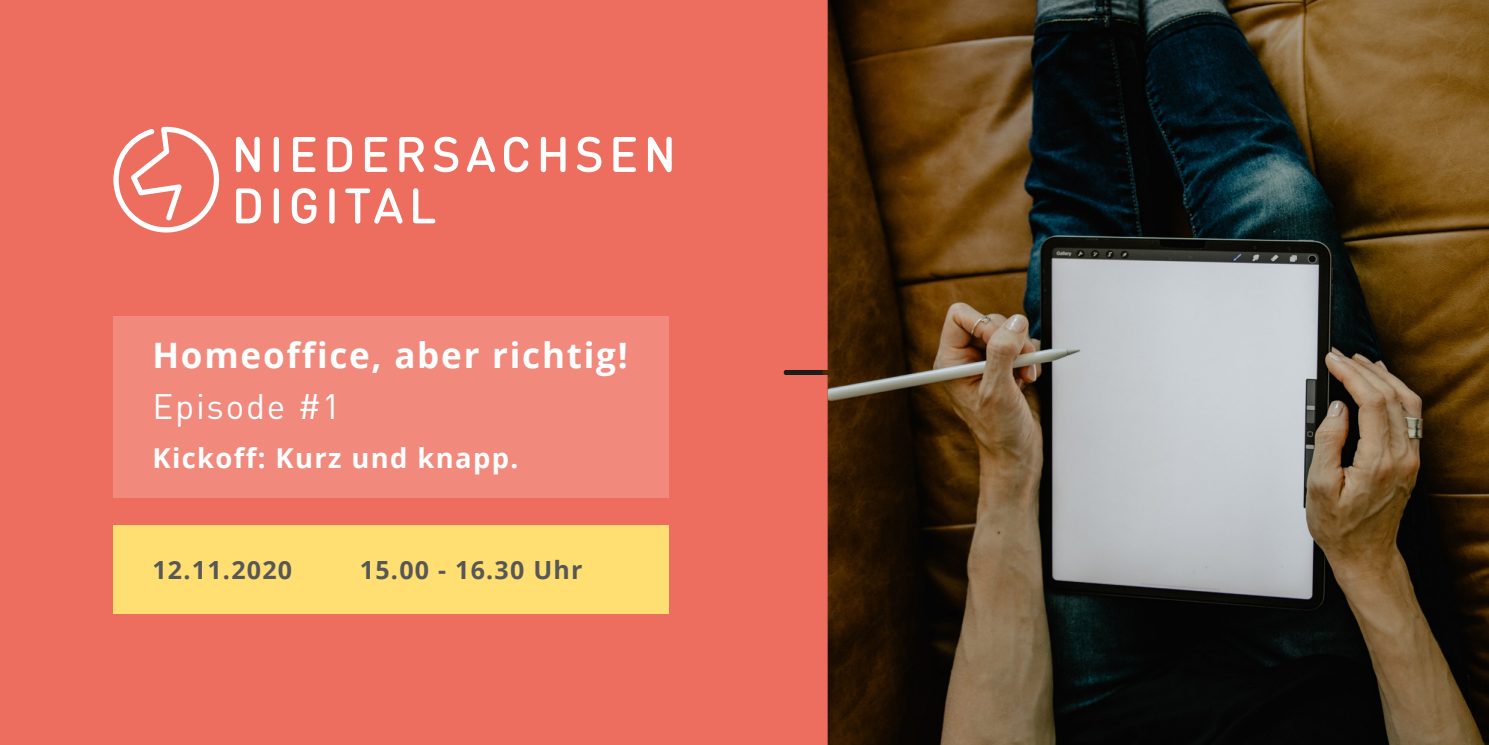
<style>
.page{position:relative;width:1489px;height:745px;background:#fff}
.page>*{position:absolute;margin:0;border:0;box-sizing:border-box;transform-origin:0 0}
.t1{font:700 35px/51.8px "Open Sans";letter-spacing:.05em;color:#fff}
.t2{font:700 27.5px "Open Sans";letter-spacing:.05em;color:#fff}
.t3{font:700 25px "Open Sans";letter-spacing:.05em;color:#575757}
.s1{font-family:"DIN Pro";font-weight:400}
</style>
<div class="page">
<div style="left:0;top:0;width:829px;height:744px;background:#ed6d5f"></div>
<svg style="left:113px;top:126px;width:107px;height:106px"></svg>
<svg style="left:236px;top:137px;width:24px;height:35px"></svg>
<svg style="left:648px;top:137px;width:23px;height:35px"></svg>
<svg style="left:274px;top:137px;width:5px;height:35px"></svg>
<svg style="left:293px;top:137px;width:22px;height:35px"></svg>
<svg style="left:327px;top:137px;width:25px;height:35px"></svg>
<svg style="left:365px;top:137px;width:22px;height:35px"></svg>
<svg style="left:399px;top:137px;width:25px;height:35px"></svg>
<svg style="left:434px;top:137px;width:24px;height:35px"></svg>
<svg style="left:467px;top:137px;width:28px;height:35px"></svg>
<svg style="left:504px;top:137px;width:24px;height:35px"></svg>
<svg style="left:541px;top:137px;width:24px;height:35px"></svg>
<svg style="left:577px;top:137px;width:24px;height:35px"></svg>
<svg style="left:613px;top:137px;width:23px;height:35px"></svg>
<svg style="left:236px;top:188px;width:25px;height:35px"></svg>
<svg style="left:274px;top:188px;width:5px;height:35px"></svg>
<svg style="left:292px;top:188px;width:24px;height:35px"></svg>
<svg style="left:329px;top:188px;width:5px;height:35px"></svg>
<svg style="left:345px;top:188px;width:57px;height:35px"></svg>
<svg style="left:413px;top:188px;width:22px;height:35px"></svg>
<div style="left:113px;top:315px;width:556px;height:182px;background:#f18a7d"></div>
<div style="left:113px;top:524px;width:556px;height:89px;background:#ffdf72"></div>
<img style="left:822px;top:0;width:666px;height:744px">
<p class="t1" style="left:152px;top:328px;width:477px">Homeoffice, aber richtig!<br><span class="s1">Episode #1</span></p>
<p class="t2" style="left:152px;top:438px;width:367px">Kickoff: Kurz und knapp.</p>
<p class="t3" style="left:152px;top:552px;width:141px">12.11.2020</p>
<p class="t3" style="left:360px;top:552px;width:224px">15.00 - 16.30 Uhr</p>
</div>
